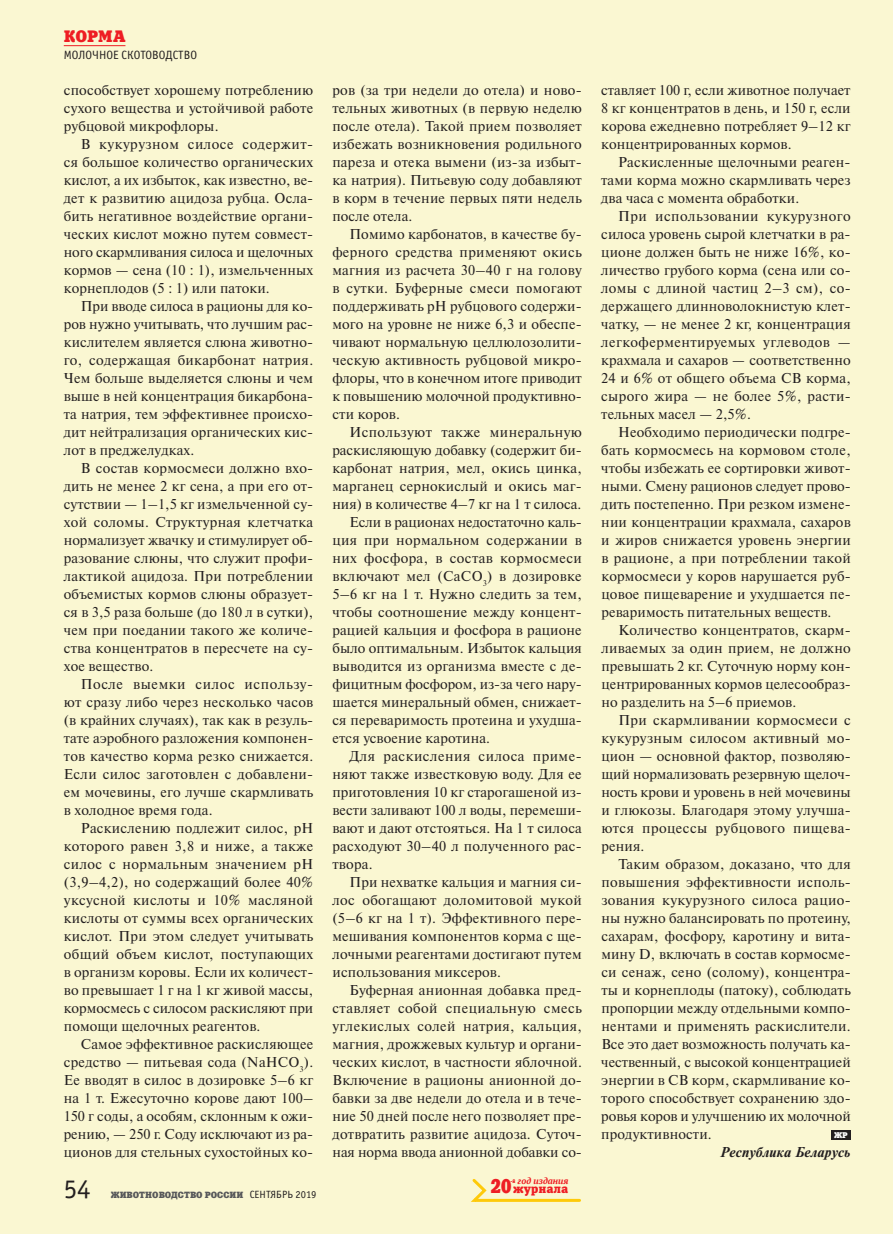
<style>
.page{position:relative;width:893px;height:1234px;background:#fff}
.page>*{position:absolute;margin:0;border:0;box-sizing:border-box;transform-origin:0 0}
.t1{font:27px "Officina Sans C";color:#231f20}
.t2{font:19.8px "Xenia C";color:#ee1d23;scale:.83 1}
.t3{font:16.5px "Xenia C";color:#ee1d23}
.t4{font:14.25px/18px "Newton C";letter-spacing:.01em;color:#231f20;text-align:justify}
.t5{font:14.25px "Newton C";letter-spacing:.03em;color:#231f20}
.t6{font:14.25px "Newton C";letter-spacing:.035em;color:#231f20}
.t7{font:italic 700 14.25px "Newton C";letter-spacing:.01em;color:#231f20}
.t8{font:12px "Officina Sans C";color:#231f20}
.t9{font:12px "Xenia C";color:#ee1d23}
.t10{font:9px "Xenia C";color:#57585a}
.t11{font:italic 700 9px "PT Serif";color:#ee1d23}
.t12{font:8.25px "Xenia C";color:#fff}
.s1{font-family:"Officina Sans C";font-size:10.5px;color:#231f20}
</style>
<div class="page">
<div style="left:0;top:0;width:893px;height:1233px;background:#faf7d2"></div>
<hr style="left:64px;top:45px;width:61px;height:1px;background:#ee1d23">
<svg style="left:471px;top:1179px;width:110px;height:23px"></svg>
<div style="left:831px;top:1129px;width:19px;height:10px;background:#231f20"></div>
<p class="t3" style="left:64px;top:26px;width:63px">КОРМА</p>
<p class="t8" style="left:64px;top:48px;width:135px">МОЛОЧНОЕ СКОТОВОДСТВО</p>
<p class="t4" style="left:64px;top:81px;width:251px">способствует хорошему потреблению сухого вещества и устойчивой работе рубцовой микрофлоры.</p>
<p class="t4" style="left:64px;top:135px;width:251px;text-indent:17px">В кукурузном силосе содержит&shy;ся большое количество органических кислот, а их избыток, как известно, ве&shy;дет к развитию ацидоза рубца. Осла&shy;бить негативное воздействие органи&shy;ческих кислот можно путем совмест&shy;ного скармливания силоса и щелочных кормов — сена (10 : 1), измельченных корнеплодов (5 : 1) или патоки.</p>
<p class="t4" style="left:64px;top:297px;width:251px;text-indent:17px">При вводе силоса в рационы для ко&shy;ров нужно учитывать, что лучшим рас&shy;кислителем является слюна животно&shy;го, содержащая бикарбонат натрия.<br>Чем больше выделяется слюны и чем выше в ней концентрация бикарбона&shy;та натрия, тем эффективнее происхо&shy;дит нейтрализация органических кис&shy;лот в преджелудках.</p>
<p class="t4" style="left:64px;top:459px;width:251px;text-indent:17px">В состав кормосмеси должно вхо&shy;дить не менее 2 кг сена, а при его от&shy;сутствии — 1–1,5 кг измельченной су&shy;хой соломы. Структурная клетчатка нормализует жвачку и стимулирует об&shy;разование слюны, что служит профи&shy;лактикой ацидоза. При потреблении объемистых кормов слюны образует&shy;ся в 3,5 раза больше (до 180 л в сутки), чем при поедании такого же количе&shy;ства концентратов в пересчете на су&shy;хое вещество.</p>
<p class="t4" style="left:64px;top:675px;width:251px;text-indent:17px">После выемки силос использу&shy;ют сразу либо через несколько часов (в крайних случаях), так как в резуль&shy;тате аэробного разложения компонен&shy;тов качество корма резко снижается.<br>Если силос заготовлен с добавлени&shy;ем мочевины, его лучше скармливать в холодное время года.</p>
<p class="t4" style="left:64px;top:819px;width:251px;text-indent:17px">Раскислению подлежит силос, рН которого равен 3,8 и ниже, а также силос с нормальным значением рН (3,9–4,2), но содержащий более 40% уксусной кислоты и 10% масляной кислоты от суммы всех органических кислот. При этом следует учитывать общий объем кислот, поступающих в организм коровы. Если их количест&shy;во превышает 1 г на 1 кг живой массы, кормосмесь с силосом раскисляют при помощи щелочных реагентов.</p>
<p class="t4" style="left:64px;top:1035px;width:251px;text-indent:17px">Самое эффективное раскисляющее средство — питьевая сода (NaHCO<sub>3</sub>).<br>Ее вводят в силос в дозировке 5–6 кг на 1 т. Ежесуточно корове дают 100– 150 г соды, а особям, склонным к ожи&shy;рению, — 250 г. Соду исключают из ра&shy;ционов для стельных сухостойных ко-</p>
<p class="t4" style="left:332px;top:81px;width:251px">ров (за три недели до отела) и ново&shy;тельных животных (в первую неделю после отела). Такой прием позволяет избежать возникновения родильного пареза и отека вымени (из‑за избыт&shy;ка натрия). Питьевую соду добавляют в корм в течение первых пяти недель после отела.</p>
<p class="t4" style="left:332px;top:225px;width:251px;text-indent:17px">Помимо карбонатов, в качестве бу&shy;ферного средства применяют окись магния из расчета 30–40 г на голову в сутки. Буферные смеси помогают поддерживать рН рубцового содержи&shy;мого на уровне не ниже 6,3 и обеспе&shy;чивают нормальную целлюлозолити&shy;ческую активность рубцовой микро&shy;флоры, что в конечном итоге приводит к повышению молочной продуктивно&shy;сти коров.</p>
<p class="t5" style="left:349px;top:424px;width:234px">Используют также минеральную</p>
<p class="t4" style="left:332px;top:441px;width:251px">раскисляющую добавку (содержит би-</p>
<p class="t4" style="left:332px;top:459px;width:251px">карбонат натрия, мел, окись цинка,</p>
<p class="t4" style="left:332px;top:477px;width:251px">марганец сернокислый и окись маг-</p>
<p class="t4" style="left:332px;top:495px;width:250px">ния) в количестве 4–7 кг на 1 т силоса.</p>
<p class="t4" style="left:349px;top:513px;width:234px">Если в рационах недостаточно каль-</p>
<p class="t4" style="left:332px;top:531px;width:251px">ция при нормальном содержании в</p>
<p class="t5" style="left:332px;top:550px;width:251px">них фосфора, в состав кормосмеси</p>
<p class="t4" style="left:332px;top:567px;width:251px">включают мел (CaCO<sub>3</sub>) в дозировке</p>
<p class="t4" style="left:332px;top:585px;width:251px">5–6 кг на 1 т. Нужно следить за тем,</p>
<p class="t4" style="left:332px;top:603px;width:251px">чтобы соотношение между концент-</p>
<p class="t4" style="left:332px;top:621px;width:251px">рацией кальция и фосфора в рационе</p>
<p class="t4" style="left:332px;top:639px;width:251px">было оптимальным. Избыток кальция</p>
<p class="t4" style="left:332px;top:657px;width:251px">выводится из организма вместе с де-</p>
<p class="t4" style="left:332px;top:675px;width:251px">фицитным фосфором, из‑за чего нару-</p>
<p class="t4" style="left:332px;top:693px;width:251px">шается минеральный обмен, снижает-</p>
<p class="t4" style="left:332px;top:711px;width:251px">ся переваримость протеина и ухудша-</p>
<p class="t4" style="left:332px;top:729px;width:159px">ется усвоение каротина.</p>
<p class="t6" style="left:349px;top:748px;width:234px">Для раскисления силоса приме-</p>
<p class="t4" style="left:332px;top:765px;width:251px">няют также известковую воду. Для ее</p>
<p class="t4" style="left:332px;top:783px;width:251px">приготовления 10 кг старогашеной из-</p>
<p class="t4" style="left:332px;top:801px;width:251px">вести заливают 100 л воды, перемеши-</p>
<p class="t4" style="left:332px;top:819px;width:251px">вают и дают отстояться. На 1 т силоса</p>
<p class="t4" style="left:332px;top:837px;width:251px">расходуют 30–40 л полученного рас-</p>
<p class="t4" style="left:332px;top:855px;width:42px">твора.</p>
<p class="t4" style="left:349px;top:873px;width:234px">При нехватке кальция и магния си-</p>
<p class="t5" style="left:332px;top:892px;width:251px">лос обогащают доломитовой мукой</p>
<p class="t4" style="left:332px;top:909px;width:251px">(5–6 кг на 1 т). Эффективного пере-</p>
<p class="t4" style="left:332px;top:927px;width:251px">мешивания компонентов корма с ще-</p>
<p class="t4" style="left:332px;top:945px;width:251px">лочными реагентами достигают путем</p>
<p class="t4" style="left:332px;top:963px;width:170px">использования миксеров.</p>
<p class="t4" style="left:349px;top:981px;width:234px">Буферная анионная добавка пред-</p>
<p class="t5" style="left:332px;top:1000px;width:251px">ставляет собой специальную смесь</p>
<p class="t5" style="left:332px;top:1018px;width:251px">углекислых солей натрия, кальция,</p>
<p class="t4" style="left:332px;top:1035px;width:251px">магния, дрожжевых культур и органи-</p>
<p class="t4" style="left:332px;top:1053px;width:251px">ческих кислот, в частности яблочной.</p>
<p class="t4" style="left:333px;top:1071px;width:251px">Включение в рационы анионной до-</p>
<p class="t4" style="left:332px;top:1089px;width:251px">бавки за две недели до отела и в тече-</p>
<p class="t4" style="left:332px;top:1107px;width:251px">ние 50 дней после него позволяет пре-</p>
<p class="t4" style="left:332px;top:1125px;width:251px">дотвратить развитие ацидоза. Суточ-</p>
<p class="t4" style="left:332px;top:1143px;width:251px">ная норма ввода анионной добавки со-</p>
<p class="t4" style="left:601px;top:81px;width:251px">ставляет 100 г, если животное получает 8 кг концентратов в день, и 150 г, если корова ежедневно потребляет 9–12 кг концентрированных кормов.</p>
<p class="t4" style="left:601px;top:153px;width:251px;text-indent:17px">Раскисленные щелочными реаген&shy;тами корма можно скармливать через два часа с момента обработки.</p>
<p class="t4" style="left:601px;top:207px;width:251px;text-indent:17px">При использовании кукурузного силоса уровень сырой клетчатки в ра&shy;ционе должен быть не ниже 16%, ко&shy;личество грубого корма (сена или со&shy;ломы с длиной частиц 2–3 см), со&shy;держащего длинноволокнистую клет&shy;чатку, — не менее 2 кг, концентрация легкоферментируемых углеводов — крахмала и сахаров — соответственно 24 и 6% от общего объема СВ корма, сырого жира — не более 5%, расти&shy;тельных масел — 2,5%.</p>
<p class="t4" style="left:601px;top:423px;width:251px;text-indent:17px">Необходимо периодически подгре&shy;бать кормосмесь на кормовом столе, чтобы избежать ее сортировки живот&shy;ными. Смену рационов следует прово&shy;дить постепенно. При резком измене&shy;нии концентрации крахмала, сахаров и жиров снижается уровень энергии в рационе, а при потреблении такой кормосмеси у коров нарушается руб&shy;цовое пищеварение и ухудшается пе&shy;реваримость питательных веществ.</p>
<p class="t4" style="left:601px;top:621px;width:251px;text-align:left;text-indent:17px">Количество концентратов, скарм&shy;ливаемых за один прием, не должно превышать 2 кг. Суточную норму кон&shy;центрированных кормов целесообраз&shy;но разделить на 5–6 приемов.</p>
<p class="t4" style="left:601px;top:711px;width:251px;text-align:left;text-indent:17px">При скармливании кормосмеси с кукурузным силосом активный мо&shy;цион — основной фактор, позволяю&shy;щий нормализовать резервную щелоч&shy;ность крови и уровень в ней мочевины и глюкозы. Благодаря этому улучша&shy;ются процессы рубцового пищева&shy;рения.</p>
<p class="t4" style="left:601px;top:855px;width:251px;text-indent:17px">Таким образом, доказано, что для повышения эффективности исполь&shy;зования кукурузного силоса рацио&shy;ны нужно балансировать по протеину, сахарам, фосфору, каротину и вита&shy;мину D, включать в состав кормосме&shy;си сенаж, сено (солому), концентра&shy;ты и корнеплоды (патоку), соблюдать пропорции между отдельными компо&shy;нентами и применять раскислители.<br>Все это дает возможность получать ка&shy;чественный, с высокой концентрацией энергии в СВ корм, скармливание ко&shy;торого способствует сохранению здо&shy;ровья коров и улучшению их молочной продуктивности.</p>
<p class="t12" style="left:834px;top:1129px;width:15px">ЖР</p>
<p class="t7" style="left:720px;top:1144px;width:132px">Республика Беларусь</p>
<h1 class="t1" style="left:64px;top:1174px;width:28px">54</h1>
<p class="t10" style="left:111px;top:1188px;width:207px">ЖИВОТНОВОДСТВО РОССИИ <span class="s1">СЕНТЯБРЬ 2019</span></p>
<h2 class="t2" style="left:491px;top:1173px;width:26px">20</h2>
<p class="t11" style="left:510px;top:1174px;width:59px"><sup>-й</sup> год издания</p>
<p class="t9" style="left:513px;top:1181px;width:57px">журнала</p>
</div>
